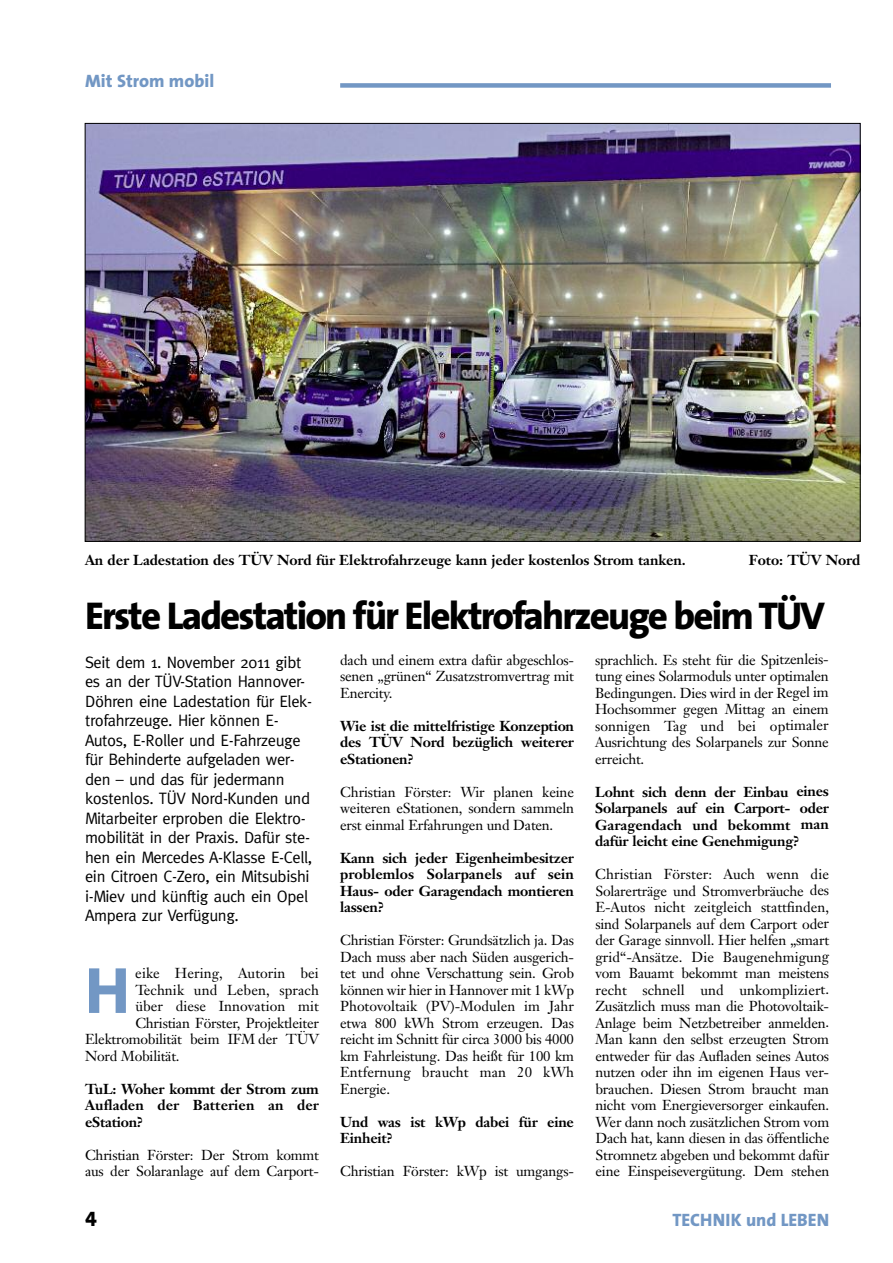
<style>
.page{position:relative;width:893px;height:1263px;background:#fff}
.page>*{position:absolute;margin:0;border:0;box-sizing:border-box;transform-origin:0 0}
.t1{font:800 66px "The Sans";color:#7297c4}
.t2{font:800 39px "The Sans";letter-spacing:-.05em;color:#000}
.t3{font:21px "The Sans Extra Bold Caps";color:#000}
.t4{font:800 18px "The Sans";color:#7297c4}
.t5{font:16.5px/19.5px "Meta";letter-spacing:-.02em;color:#000}
.t6{font:14.25px/16.5px "Janson Text";letter-spacing:-.015em;color:#000;text-align:justify}
.t7{font:700 14.25px/16.5px "Janson Text";letter-spacing:-.015em;color:#000;text-align:justify}
.t8{font:14.25px "Janson Text";letter-spacing:.005em;color:#000}
.t9{font:14.25px/16.5px "Janson Text Bold Os F";letter-spacing:-.005em;color:#000;text-align:justify}
</style>
<div class="page">
<div style="left:340px;top:83px;width:491px;height:5px;background:#7297c4"></div>
<img style="left:87px;top:125px;width:771px;height:414px">
<p class="t4" style="left:85px;top:74px;width:131px">Mit Strom mobil</p>
<p class="t7" style="left:85px;top:553px;width:602px">An der Ladestation des TÜV Nord für Elektrofahrzeuge kann jeder kostenlos Strom tanken.</p>
<p class="t7" style="left:749px;top:553px;width:113px">Foto: TÜV Nord</p>
<h2 class="t2" style="left:85px;top:601px;width:741px">Erste Ladestation für Elektrofahrzeuge beim TÜV</h2>
<p class="t5" style="left:85px;top:652px;width:229px">Seit dem 1. November 2011 gibt es an der TÜV-Station Hannover-<br>Döhren eine Ladestation für Elek&shy;trofahrzeuge. Hier können E-<br>Autos, E-Roller und E-Fahrzeuge für Behinderte aufgeladen wer&shy;den – und das für jedermann kostenlos. TÜV Nord-Kunden und<br>Mitarbeiter erproben die Elektro&shy;mobilität in der Praxis. Dafür ste&shy;hen ein Mercedes A-Klasse E-Cell, ein Citroen C-Zero, ein Mitsubishi i-Miev und künftig auch ein Opel<br>Ampera zur Verfügung.</p>
<p class="t8" style="left:135px;top:967px;width:185px">eike Hering, Autorin bei</p>
<p class="t8" style="left:135px;top:984px;width:185px">Technik und Leben, sprach</p>
<p class="t8" style="left:135px;top:1000px;width:185px">über diese Innovation mit</p>
<p class="t6" style="left:135px;top:1016px;width:185px">Christian Förster, Projektleiter</p>
<p class="t6" style="left:85px;top:1032px;width:235px">Elektromobilität beim IFM der TÜV</p>
<p class="t6" style="left:85px;top:1049px;width:96px">Nord Mobilität.</p>
<p class="t9" style="left:85px;top:1082px;width:235px">TuL: Woher kommt der Strom zum Aufladen der Batterien an der eStation?</p>
<p class="t6" style="left:85px;top:1148px;width:235px">Christian Förster: Der Strom kommt aus der Solaranlage auf dem Carport-</p>
<h1 class="t1" style="left:85px;top:965px;width:46px">H</h1>
<p class="t6" style="left:340px;top:653px;width:235px">dach und einem extra dafür abgeschlos&shy;senen „grünen“ Zusatzstromvertrag mit Enercity.</p>
<p class="t7" style="left:340px;top:719px;width:235px">Wie ist die mittelfristige Konzeption des TÜV Nord bezüglich weiterer eStationen?</p>
<p class="t6" style="left:340px;top:785px;width:235px">Christian Förster: Wir planen keine weiteren eStationen, sondern sammeln erst einmal Erfahrungen und Daten.</p>
<p class="t7" style="left:340px;top:851px;width:235px">Kann sich jeder Eigenheimbesitzer problemlos Solarpanels auf sein Haus- oder Garagendach montieren lassen?</p>
<p class="t6" style="left:340px;top:933px;width:235px">Christian Förster: Grundsätzlich ja. Das Dach muss aber nach Süden ausgerich&shy;tet und ohne Verschattung sein. Grob können wir hier in Hannover mit 1 kWp Photovoltaik (PV)-Modulen im Jahr etwa 800 kWh Strom erzeugen. Das reicht im Schnitt für circa 3000 bis 4000 km Fahrleistung. Das heißt für 100 km Entfernung braucht man 20 kWh Energie.</p>
<p class="t7" style="left:340px;top:1115px;width:235px">Und was ist kWp dabei für eine<br>Einheit?</p>
<p class="t6" style="left:340px;top:1164px;width:235px">Christian Förster: kWp ist umgangs-</p>
<p class="t6" style="left:595px;top:653px;width:235px">sprachlich. Es steht für die Spitzenleis&shy;tung eines Solarmoduls unter optimalen Bedingungen. Dies wird in der Regel im Hochsommer gegen Mittag an einem sonnigen Tag und bei optimaler Ausrichtung des Solarpanels zur Sonne erreicht.</p>
<p class="t7" style="left:595px;top:785px;width:235px">Lohnt sich denn der Einbau eines Solarpanels auf ein Carport- oder Garagendach und bekommt man dafür leicht eine Genehmigung?</p>
<p class="t6" style="left:595px;top:867px;width:235px">Christian Förster: Auch wenn die Solarerträge und Stromverbräuche des E-Autos nicht zeitgleich stattfinden, sind Solarpanels auf dem Carport oder der Garage sinnvoll. Hier helfen „smart grid“-Ansätze. Die Baugenehmigung vom Bauamt bekommt man meistens recht schnell und unkompliziert.<br>Zusätzlich muss man die Photovoltaik-Anlage beim Netzbetreiber anmelden.<br>Man kann den selbst erzeugten Strom entweder für das Aufladen seines Autos nutzen oder ihn im eigenen Haus ver&shy;brauchen. Diesen Strom braucht man nicht vom Energieversorger einkaufen.<br>Wer dann noch zusätzlichen Strom vom Dach hat, kann diesen in das öffentliche Stromnetz abgeben und bekommt dafür eine Einspeisevergütung. Dem stehen</p>
<h3 class="t3" style="left:85px;top:1211px;width:13px">4</h3>
<p class="t4" style="left:672px;top:1212px;width:158px">TECHNIK und LEBEN</p>
</div>
